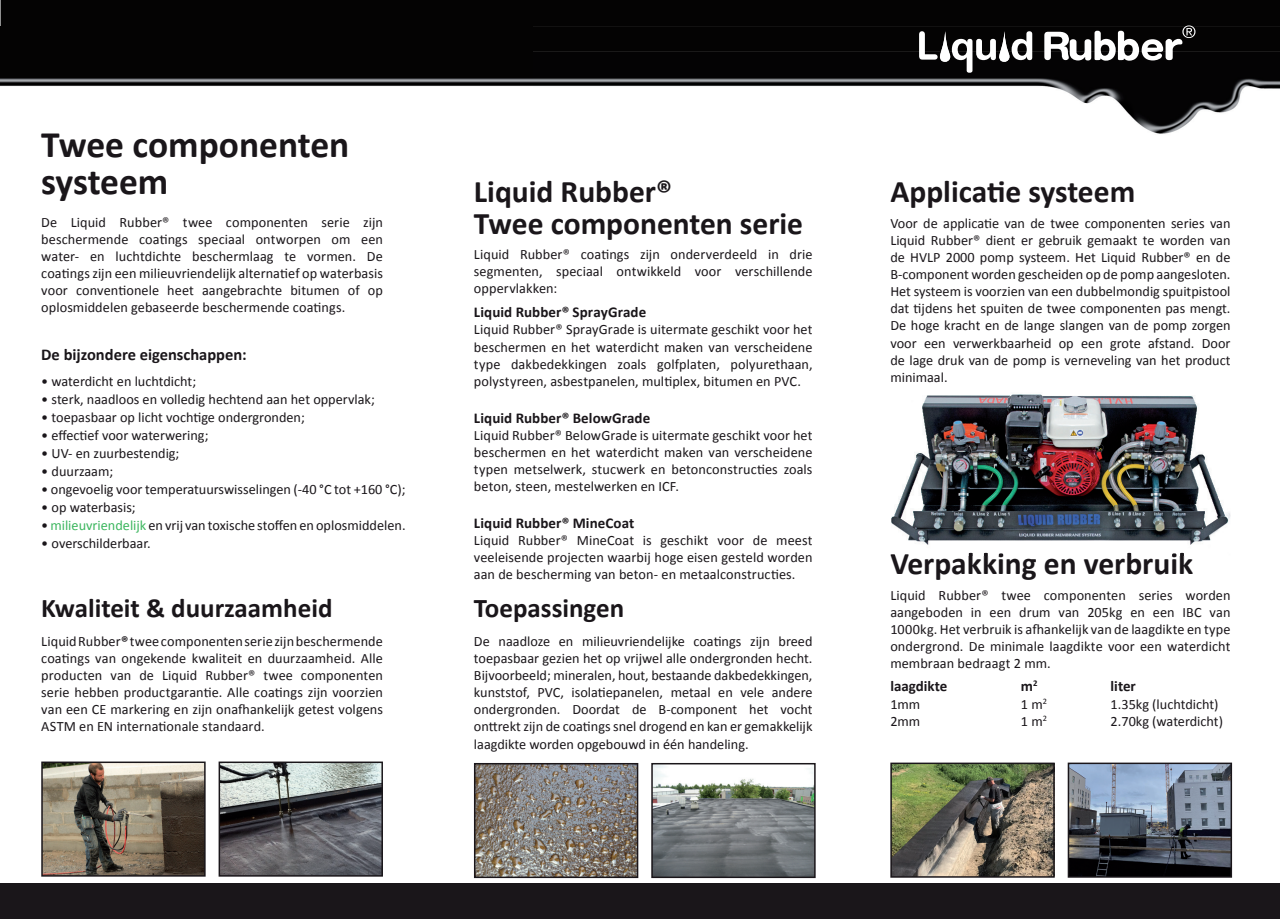
<style>
.page{position:relative;width:1280px;height:919px;background:#fff}
.page>*{position:absolute;margin:0;border:0;box-sizing:border-box;transform-origin:0 0}
.t1{font:700 37.5px/37.5px "Calibri";color:#1a161a}
.t2{font:700 31.5px/31.5px "Calibri";color:#1a161a}
.t3{font:700 27px "Calibri";color:#1a161a}
.t4{font:700 16.5px "Calibri";color:#1a161a}
.t5{font:700 15px "Calibri";letter-spacing:.005em;color:#1a161a}
.t6{font:14.25px/17.1px "Calibri";color:#1a161a;text-align:justify}
.s1{color:#3cb65e}
.s2{font-weight:700}
</style>
<div class="page">
<img style="left:1px;top:0;width:1279px;height:134px">
<img style="left:1px;top:27px;width:51px;height:25px">
<svg style="left:919px;top:31px;width:18px;height:29px"></svg>
<svg style="left:952px;top:39px;width:44px;height:34px"></svg>
<svg style="left:1012px;top:31px;width:20px;height:29px"></svg>
<svg style="left:999px;top:31px;width:10px;height:31px"></svg>
<svg style="left:940px;top:31px;width:10px;height:31px"></svg>
<svg style="left:1044px;top:25px;width:151px;height:36px"></svg>
<div style="left:1px;top:883px;width:1279px;height:35px;background:#1a161a"></div>
<img style="left:222px;top:764px;width:158px;height:109px">
<div style="left:219px;top:761px;width:164px;height:115px;border:2px solid #1a161a"></div>
<img style="left:44px;top:764px;width:159px;height:109px">
<div style="left:41px;top:761px;width:165px;height:115px;border:2px solid #1a161a"></div>
<img style="left:477px;top:765px;width:158px;height:110px">
<div style="left:474px;top:762px;width:164px;height:116px;border:2px solid #1a161a"></div>
<img style="left:654px;top:765px;width:159px;height:110px">
<div style="left:651px;top:762px;width:165px;height:116px;border:2px solid #1a161a"></div>
<img style="left:893px;top:765px;width:159px;height:109px">
<div style="left:890px;top:762px;width:165px;height:115px;border:2px solid #1a161a"></div>
<img style="left:1071px;top:765px;width:158px;height:109px">
<div style="left:1068px;top:762px;width:164px;height:115px;border:2px solid #1a161a"></div>
<img style="left:891px;top:394px;width:339px;height:159px">
<img style="left:891px;top:553px;width:293px;height:2px">
<h1 class="t1" style="left:41px;top:124px;width:310px">Twee componenten systeem</h1>
<p class="t6" style="left:41px;top:213px;width:343px">De Liquid Rubber® twee componenten serie zijn beschermende coatings speciaal ontworpen om een water- en luchtdichte beschermlaag te vormen. De coatings zijn een milieuvriendelijk alternatief op waterbasis voor conventionele heet aangebrachte bitumen of op oplosmiddelen gebaseerde beschermende coatings.</p>
<p class="t4" style="left:41px;top:344px;width:207px">De bijzondere eigenschappen:</p>
<p class="t6" style="left:41px;top:372px;width:156px">• waterdicht en luchtdicht;</p>
<p class="t6" style="left:41px;top:390px;width:335px">• sterk, naadloos en volledig hechtend aan het oppervlak;</p>
<p class="t6" style="left:41px;top:408px;width:265px">• toepasbaar op licht vochtige ondergronden;</p>
<p class="t6" style="left:41px;top:426px;width:169px">• effectief voor waterwering;</p>
<p class="t6" style="left:41px;top:444px;width:140px">• UV- en zuurbestendig;</p>
<p class="t6" style="left:41px;top:462px;width:73px">• duurzaam;</p>
<p class="t6" style="left:41px;top:480px;width:366px">• ongevoelig voor temperatuurswisselingen (-40 °C tot +160 °C);</p>
<p class="t6" style="left:41px;top:498px;width:96px">• op waterbasis;</p>
<p class="t6" style="left:41px;top:516px;width:366px">• <span class="s1">milieuvriendelijk</span> en vrij van toxische stoffen en oplosmiddelen.</p>
<p class="t6" style="left:41px;top:534px;width:111px">• overschilderbaar.</p>
<h3 class="t3" style="left:41px;top:591px;width:293px">Kwaliteit &amp; duurzaamheid</h3>
<p class="t6" style="left:41px;top:632px;width:343px">Liquid Rubber<span class="s2">®</span> twee componenten serie zijn beschermende coatings van ongekende kwaliteit en duurzaamheid. Alle producten van de Liquid Rubber® twee componenten serie hebben productgarantie. Alle coatings zijn voorzien van een CE markering en zijn onafhankelijk getest volgens ASTM en EN internationale standaard.</p>
<h2 class="t2" style="left:474px;top:175px;width:331px">Liquid Rubber®<br>Twee componenten serie</h2>
<p class="t6" style="left:474px;top:245px;width:340px">Liquid Rubber® coatings zijn onderverdeeld in drie segmenten, speciaal ontwikkeld voor verschillende oppervlakken:</p>
<p class="t5" style="left:474px;top:303px;width:174px">Liquid Rubber® SprayGrade</p>
<p class="t6" style="left:474px;top:320px;width:340px">Liquid Rubber® SprayGrade is uitermate geschikt voor het beschermen en het waterdicht maken van verscheidene type dakbedekkingen zoals golfplaten, polyurethaan, polystyreen, asbestpanelen, multiplex, bitumen en PVC.</p>
<p class="t5" style="left:474px;top:408px;width:178px">Liquid Rubber® BelowGrade</p>
<p class="t6" style="left:474px;top:426px;width:340px">Liquid Rubber® BelowGrade is uitermate geschikt voor het beschermen en het waterdicht maken van verscheidene typen metselwerk, stucwerk en betonconstructies zoals beton, steen, mestelwerken en ICF.</p>
<p class="t5" style="left:474px;top:513px;width:162px">Liquid Rubber® MineCoat</p>
<p class="t6" style="left:474px;top:531px;width:340px">Liquid Rubber® MineCoat is geschikt voor de meest veeleisende projecten waarbij hoge eisen gesteld worden aan de bescherming van beton- en metaalconstructies.</p>
<h3 class="t3" style="left:474px;top:591px;width:152px">Toepassingen</h3>
<p class="t6" style="left:474px;top:632px;width:340px">De naadloze en milieuvriendelijke coatings zijn breed toepasbaar gezien het op vrijwel alle ondergronden hecht.<br>Bijvoorbeeld; mineralen, hout, bestaande dakbedekkingen, kunststof, PVC, isolatiepanelen, metaal en vele andere ondergronden. Doordat de B-component het vocht onttrekt zijn de coatings snel drogend en kan er gemakkelijk laagdikte worden opgebouwd in één handeling.</p>
<h2 class="t2" style="left:890px;top:174px;width:246px">Applicatie systeem</h2>
<p class="t6" style="left:890px;top:214px;width:342px">Voor de applicatie van de twee componenten series van Liquid Rubber® dient er gebruik gemaakt te worden van de HVLP 2000 pomp systeem. Het Liquid Rubber® en de B-component worden gescheiden op de pomp aangesloten.<br>Het systeem is voorzien van een dubbelmondig spuitpistool dat tijdens het spuiten de twee componenten pas mengt.<br>De hoge kracht en de lange slangen van de pomp zorgen voor een verwerkbaarheid op een grote afstand. Door de lage druk van de pomp is verneveling van het product minimaal.</p>
<h2 class="t2" style="left:890px;top:546px;width:304px">Verpakking en verbruik</h2>
<p class="t6" style="left:890px;top:586px;width:342px">Liquid Rubber® twee componenten series worden aangeboden in een drum van 205kg en een IBC van 1000kg. Het verbruik is afhankelijk van de laagdikte en type ondergrond. De minimale laagdikte voor een waterdicht membraan bedraagt 2 mm.</p>
<p class="t6" style="left:890px;top:694px;width:31px">1mm<br>2mm</p>
<p class="t6" style="left:1021px;top:694px;width:28px">1 m<sup>2<br></sup>1 m<sup>2</sup></p>
<p class="t6" style="left:1110px;top:694px;width:114px">1.35kg (luchtdicht)<br>2.70kg (waterdicht)</p>
<p class="t5" style="left:890px;top:677px;width:58px">laagdikte</p>
<p class="t5" style="left:1021px;top:677px;width:18px">m<sup>2</sup></p>
<p class="t5" style="left:1110px;top:677px;width:27px">liter</p>
</div>
